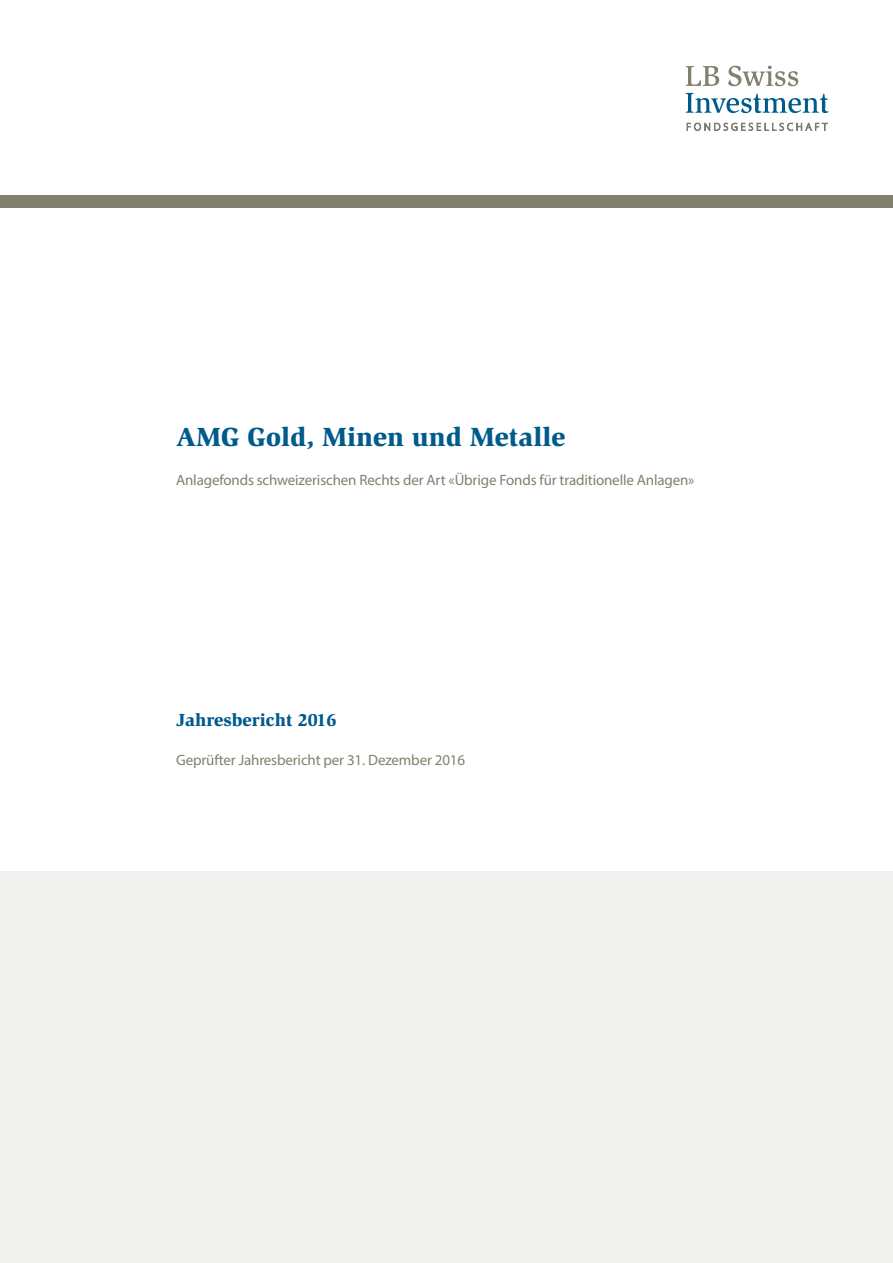
<style>
.page{position:relative;width:893px;height:1263px;background:#fff}
.page>*{position:absolute;margin:0;border:0;box-sizing:border-box;transform-origin:0 0}
.t1{font:900 27px "Slimbach";color:#005b8d}
.t2{font:900 18px "Slimbach";color:#005b8d}
.t3{font:15px "Myriad Pro";letter-spacing:-.01em;color:#82806e}
</style>
<div class="page">
<div style="left:0;top:872px;width:893px;height:391px;background:#f0f1ee"></div>
<svg style="left:686px;top:93px;width:143px;height:20px"></svg>
<svg style="left:686px;top:66px;width:112px;height:20px"></svg>
<svg style="left:687px;top:122px;width:141px;height:9px"></svg>
<div style="left:0;top:196px;width:893px;height:12px;background:#82806e"></div>
<h1 class="t1" style="left:176px;top:420px;width:391px">AMG Gold, Minen und Metalle</h1>
<p class="t3" style="left:176px;top:471px;width:520px">Anlagefonds schweizerischen Rechts der Art «Übrige Fonds für traditionelle Anlagen»</p>
<p class="t2" style="left:176px;top:709px;width:162px">Jahresbericht 2016</p>
<p class="t3" style="left:176px;top:751px;width:291px">Geprüfter Jahresbericht per 31. Dezember 2016</p>
</div>
